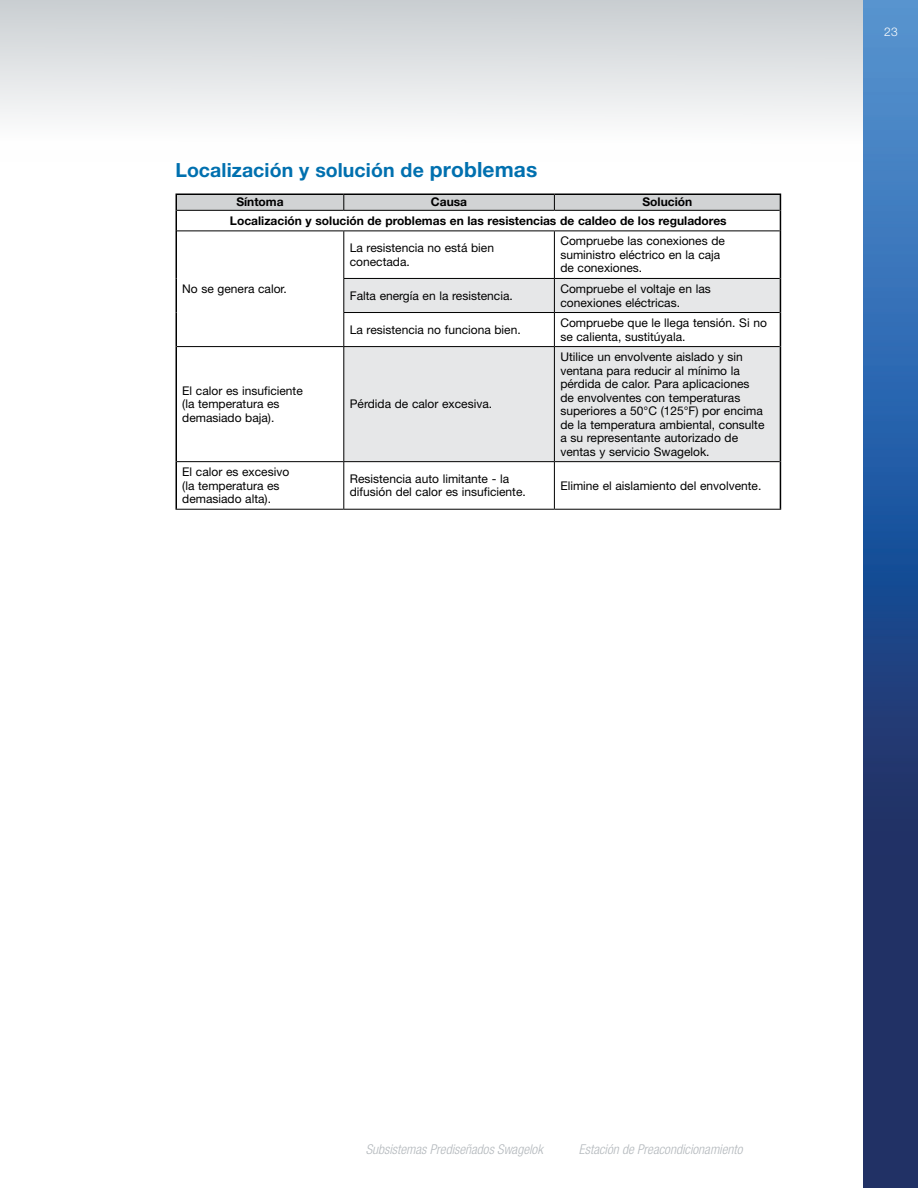
<style>
.page{position:relative;width:918px;height:1188px;background:#fff}
.page>*{position:absolute;margin:0;border:0;box-sizing:border-box;transform-origin:0 0}
.t1{font:700 19.5px "Helvetica Neue LT Std";letter-spacing:.005em;color:#0070af}
.t2{font:italic 300 condensed 13.5px "Helvetica Neue LT Std";color:#b4b9bd}
.t3{font:12px/13.5px "Helvetica Neue LT Std";color:#000}
.t4{font:700 12px/19px "Helvetica Neue LT Std";color:#000}
.t5{font:300 12px "Helvetica Neue LT Std";color:#fff}
.s1{font-size:21px}
</style>
<div class="page">
<svg style="left:344px;top:279px;width:436px;height:182px;fill:#e6e7e8"></svg>
<hr style="left:176px;top:231px;width:1px;height:47px;background:#000">
<hr style="left:176px;top:278px;width:1px;height:35px;background:#000">
<hr style="left:176px;top:313px;width:1px;height:34px;background:#000">
<hr style="left:780px;top:231px;width:1px;height:47px;background:#000">
<hr style="left:780px;top:278px;width:1px;height:35px;background:#000">
<hr style="left:780px;top:313px;width:1px;height:34px;background:#000">
<hr style="left:176px;top:347px;width:1px;height:115px;background:#000">
<hr style="left:780px;top:347px;width:1px;height:115px;background:#000">
<hr style="left:176px;top:462px;width:1px;height:47px;background:#000">
<hr style="left:780px;top:462px;width:1px;height:47px;background:#000">
<hr style="left:177px;top:231px;width:167px;height:1px;background:#000">
<hr style="left:344px;top:231px;width:210px;height:1px;background:#000">
<hr style="left:343px;top:231px;width:1px;height:47px;background:#000">
<hr style="left:554px;top:231px;width:226px;height:1px;background:#000">
<hr style="left:554px;top:231px;width:1px;height:47px;background:#000">
<hr style="left:343px;top:278px;width:211px;height:1px;background:#000">
<hr style="left:343px;top:279px;width:1px;height:33px;background:#000">
<hr style="left:554px;top:278px;width:226px;height:1px;background:#000">
<hr style="left:554px;top:279px;width:1px;height:33px;background:#000">
<hr style="left:343px;top:312px;width:211px;height:1px;background:#000">
<hr style="left:343px;top:313px;width:1px;height:33px;background:#000">
<hr style="left:554px;top:312px;width:226px;height:1px;background:#000">
<hr style="left:554px;top:313px;width:1px;height:33px;background:#000">
<hr style="left:177px;top:346px;width:167px;height:1px;background:#000">
<hr style="left:344px;top:346px;width:210px;height:1px;background:#000">
<hr style="left:343px;top:347px;width:1px;height:114px;background:#000">
<hr style="left:554px;top:346px;width:226px;height:1px;background:#000">
<hr style="left:554px;top:347px;width:1px;height:114px;background:#000">
<svg style="left:176px;top:194px;width:605px;height:37px"></svg>
<hr style="left:177px;top:210px;width:167px;height:1px;background:#000">
<hr style="left:344px;top:210px;width:210px;height:1px;background:#000">
<hr style="left:554px;top:210px;width:226px;height:1px;background:#000">
<hr style="left:177px;top:461px;width:167px;height:1px;background:#000">
<hr style="left:344px;top:461px;width:210px;height:1px;background:#000">
<hr style="left:343px;top:462px;width:1px;height:47px;background:#000">
<hr style="left:554px;top:461px;width:226px;height:1px;background:#000">
<hr style="left:554px;top:462px;width:1px;height:47px;background:#000">
<hr style="left:176px;top:509px;width:168px;height:1px;background:#000">
<hr style="left:344px;top:509px;width:210px;height:1px;background:#000">
<hr style="left:554px;top:509px;width:227px;height:1px;background:#000">
<div style="left:0;top:0;width:864px;height:162px;background:linear-gradient(to bottom,#c9ced1,#fff)"></div>
<img style="left:863px;top:0;width:55px;height:1188px">
<h1 class="t1" style="left:176px;top:158px;width:363px">Localización y solución de <span class="s1">problemas</span></h1>
<p class="t4" style="left:230px;top:192px;width:498px;text-indent:413px">Solución<br>Localización y solución de problemas en las resistencias de caldeo de los reguladores</p>
<p class="t4" style="left:236px;top:192px;width:49px">Síntoma</p>
<p class="t4" style="left:431px;top:192px;width:38px">Causa</p>
<p class="t3" style="left:182px;top:282px;width:104px">No se genera calor.</p>
<p class="t3" style="left:182px;top:384px;width:122px">El calor es insuficiente (la temperatura es demasiado baja).</p>
<p class="t3" style="left:350px;top:241px;width:146px">La resistencia no está bien conectada.</p>
<p class="t3" style="left:560px;top:234px;width:166px">Compruebe las conexiones de suministro eléctrico en la caja de conexiones.</p>
<p class="t3" style="left:350px;top:289px;width:163px">Falta energía en la resistencia.</p>
<p class="t3" style="left:560px;top:282px;width:152px">Compruebe el voltaje en las conexiones eléctricas.</p>
<p class="t3" style="left:350px;top:323px;width:170px">La resistencia no funciona bien.</p>
<p class="t3" style="left:560px;top:316px;width:208px">Compruebe que le llega tensión. Si no se calienta, sustitúyala.</p>
<p class="t3" style="left:350px;top:397px;width:142px">Pérdida de calor excesiva.</p>
<p class="t3" style="left:560px;top:350px;width:206px">Utilice un envolvente aislado y sin ventana para reducir al mínimo la pérdida de calor. Para aplicaciones de envolventes con temperaturas superiores a 50°C (125°F) por encima de la temperatura ambiental, consulte a su representante autorizado de ventas y servicio Swagelok.</p>
<p class="t3" style="left:182px;top:465px;width:108px">El calor es excesivo (la temperatura es demasiado alta).</p>
<p class="t3" style="left:350px;top:472px;width:176px">Resistencia auto limitante - la difusión del calor es insuficiente.</p>
<p class="t3" style="left:560px;top:479px;width:200px">Elimine el aislamiento del envolvente.</p>
<p class="t5" style="left:884px;top:24px;width:15px">23</p>
<p class="t2" style="left:366px;top:1141px;width:179px">Subsistemas Prediseñados Swagelok</p>
<p class="t2" style="left:579px;top:1141px;width:165px">Estación de Preacondicionamiento</p>
</div>
